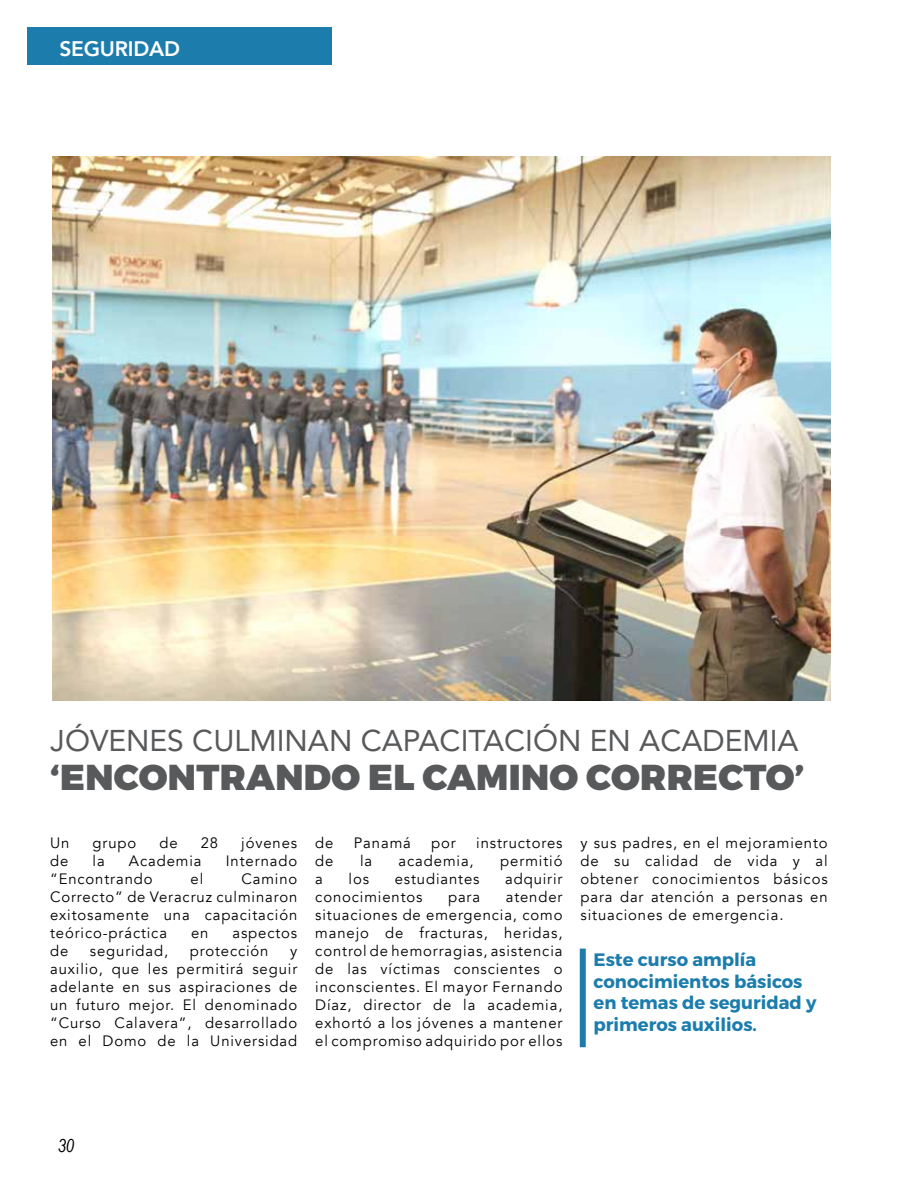
<style>
.page{position:relative;width:918px;height:1188px;background:#fff}
.page>*{position:absolute;margin:0;border:0;box-sizing:border-box;transform-origin:0 0}
.t1{font:900 36px "Montserrat";letter-spacing:.01em;color:#58595b}
.t2{font:30px "Avenir";color:#58595b}
.t3{font:800 21px "Avenir";letter-spacing:-.01em;color:#fff}
.t4{font:700 18px/21.6px "Montserrat";color:#1c7dad}
.t5{font:italic 18px "Arial Narrow";color:#000}
.t6{font:15px/18px "Avenir";letter-spacing:.06em;color:#000;text-align:justify}
</style>
<div class="page">
<div style="left:27px;top:27px;width:305px;height:38px;background:#1c7dad"></div>
<div style="left:580px;top:949px;width:6px;height:98px;background:#1c7dad"></div>
<img style="left:53px;top:156px;width:778px;height:545px">
<h3 class="t3" style="left:59px;top:32px;width:122px">SEGURIDAD</h3>
<h2 class="t2" style="left:51px;top:716px;width:750px">JÓVENES CULMINAN CAPACITACIÓN EN ACADEMIA</h2>
<h1 class="t1" style="left:51px;top:755px;width:755px">‘ENCONTRANDO EL CAMINO CORRECTO’</h1>
<p class="t6" style="left:50px;top:834px;width:21px">Un</p>
<p class="t6" style="left:93px;top:834px;width:45px">grupo</p>
<p class="t6" style="left:159px;top:834px;width:20px">de</p>
<p class="t6" style="left:201px;top:834px;width:19px">28</p>
<p class="t6" style="left:241px;top:834px;width:57px">jóvenes</p>
<p class="t6" style="left:50px;top:852px;width:20px">de</p>
<p class="t6" style="left:93px;top:852px;width:14px">la</p>
<p class="t6" style="left:129px;top:852px;width:74px">Academia</p>
<p class="t6" style="left:226px;top:852px;width:73px">Internado</p>
<p class="t6" style="left:50px;top:870px;width:104px">“Encontrando</p>
<p class="t6" style="left:191px;top:870px;width:14px">el</p>
<p class="t6" style="left:50px;top:870px;width:249px;text-indent:191px">Camino Correcto” de Veracruz culminaron exitosamente una capacitación teórico-práctica</p>
<p class="t6" style="left:191px;top:924px;width:19px">en</p>
<p class="t6" style="left:232px;top:924px;width:66px">aspectos</p>
<p class="t6" style="left:50px;top:942px;width:20px">de</p>
<p class="t6" style="left:90px;top:942px;width:80px">seguridad,</p>
<p class="t6" style="left:190px;top:942px;width:80px">protección</p>
<p class="t6" style="left:50px;top:942px;width:249px;text-indent:240px">y auxilio, que les permitirá seguir adelante en sus aspiraciones de un futuro mejor. El denominado “Curso Calavera”, desarrollado en el Domo de la Universidad</p>
<p class="t6" style="left:315px;top:834px;width:20px">de</p>
<p class="t6" style="left:354px;top:834px;width:59px">Panamá</p>
<p class="t6" style="left:431px;top:834px;width:26px">por</p>
<p class="t6" style="left:476px;top:834px;width:88px">instructores</p>
<p class="t6" style="left:315px;top:852px;width:20px">de</p>
<p class="t6" style="left:360px;top:852px;width:14px">la</p>
<p class="t6" style="left:399px;top:852px;width:77px">academia,</p>
<p class="t6" style="left:500px;top:852px;width:64px">permitió</p>
<p class="t6" style="left:315px;top:870px;width:9px">a</p>
<p class="t6" style="left:349px;top:870px;width:22px">los</p>
<p class="t6" style="left:395px;top:870px;width:86px">estudiantes</p>
<p class="t6" style="left:505px;top:870px;width:59px">adquirir</p>
<p class="t6" style="left:315px;top:888px;width:109px">conocimientos</p>
<p class="t6" style="left:448px;top:888px;width:34px">para</p>
<p class="t6" style="left:315px;top:888px;width:249px;text-indent:190px">atender situaciones de emergencia, como manejo de fracturas, heridas, control de hemorragias, asistencia de las víctimas conscientes o inconscientes. El mayor Fernando Díaz, director de la academia, exhortó a los jóvenes a mantener el compromiso adquirido por ellos</p>
<p class="t6" style="left:581px;top:834px;width:249px">y sus padres, en el mejoramiento de su calidad de vida y al obtener conocimientos básicos para dar atención a personas en situaciones de emergencia.</p>
<p class="t4" style="left:594px;top:949px;width:225px">Este curso amplía conocimientos básicos en temas de seguridad y primeros auxilios.</p>
<p class="t5" style="left:58px;top:1133px;width:18px">30</p>
</div>
